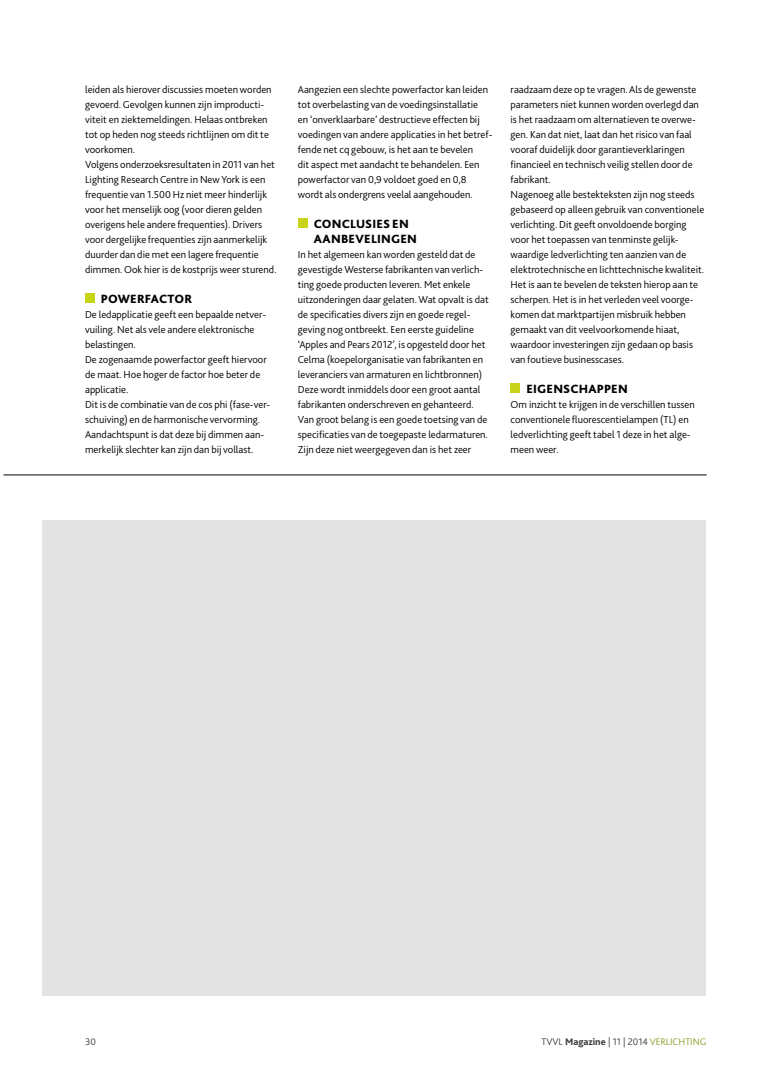
<style>
.page{position:relative;width:773px;height:1081px;background:#fff}
.page>*{position:absolute;margin:0;border:0;box-sizing:border-box;transform-origin:0 0}
.t1{font:800 12.5px/15px "Bliss 2";letter-spacing:.02em;color:#000}
.t2{font:300 10.62px/15px "Bliss 2";color:#000}
.t3{font:300 10px "Bliss 2";color:#3c3c3b}
.s1{font-weight:800}
.s2{color:#919c26}
</style>
<div class="page">
<div style="left:43px;top:520px;width:662px;height:476px;background:#e4e3e3"></div>
<hr style="left:4px;top:474px;width:702px;height:1px;background:#000">
<div style="left:85px;top:293px;width:10px;height:10px;background:#c8d419"></div>
<div style="left:298px;top:218px;width:9px;height:10px;background:#c8d419"></div>
<div style="left:510px;top:383px;width:10px;height:10px;background:#c8d419"></div>
<p class="t2" style="left:85px;top:82px;width:193px">leiden als hierover discussies moeten worden gevoerd. Gevolgen kunnen zijn improducti&shy;viteit en ziektemeldingen. Helaas ontbreken tot op heden nog steeds richtlijnen om dit te voorkomen.<br>Volgens onderzoeksresultaten in 2011 van het Lighting Research Centre in New York is een frequentie van 1.500 Hz niet meer hinderlijk voor het menselijk oog (voor dieren gelden overigens hele andere frequenties). Drivers voor dergelijke frequenties zijn aanmerkelijk duurder dan die met een lagere frequentie dimmen. Ook hier is de kostprijs weer sturend.</p>
<p class="t1" style="left:101px;top:291px;width:93px">POWERFACTOR</p>
<p class="t2" style="left:85px;top:307px;width:187px">De ledapplicatie geeft een bepaalde netver&shy;vuiling. Net als vele andere elektronische belastingen.<br>De zogenaamde powerfactor geeft hiervoor de maat. Hoe hoger de factor hoe beter de applicatie.<br>Dit is de combinatie van de cos phi (fase-ver&shy;schuiving) en de harmonische vervorming.<br>Aandachtspunt is dat deze bij dimmen aan&shy;merkelijk slechter kan zijn dan bij vollast.</p>
<p class="t2" style="left:298px;top:82px;width:196px">Aangezien een slechte powerfactor kan leiden tot overbelasting van de voedingsinstallatie<br>en ‘onverklaarbare’ destructieve effecten bij voedingen van andere applicaties in het betref&shy;fende net cq gebouw, is het aan te bevelen<br>dit aspect met aandacht te behandelen. Een powerfactor van 0,9 voldoet goed en 0,8 wordt als ondergrens veelal aangehouden.</p>
<p class="t1" style="left:313px;top:216px;width:105px">CONCLUSIES EN<br>AANBEVELINGEN</p>
<p class="t2" style="left:298px;top:247px;width:192px">In het algemeen kan worden gesteld dat de gevestigde Westerse fabrikanten van verlich&shy;ting goede producten leveren. Met enkele uitzonderingen daar gelaten. Wat opvalt is dat de specificaties divers zijn en goede regel&shy;geving nog ontbreekt. Een eerste guideline ‘Apples and Pears 2012’, is opgesteld door het Celma (koepelorganisatie van fabrikanten en leveranciers van armaturen en lichtbronnen)<br>Deze wordt inmiddels door een groot aantal fabrikanten onderschreven en gehanteerd.<br>Van groot belang is een goede toetsing van de specificaties van de toegepaste ledarmaturen.<br>Zijn deze niet weergegeven dan is het zeer</p>
<p class="t2" style="left:510px;top:82px;width:195px">raadzaam deze op te vragen. Als de gewenste parameters niet kunnen worden overlegd dan is het raadzaam om alternatieven te overwe&shy;gen. Kan dat niet, laat dan het risico van faal vooraf duidelijk door garantieverklaringen financieel en technisch veilig stellen door de fabrikant.<br>Nagenoeg alle bestekteksten zijn nog steeds gebaseerd op alleen gebruik van conventionele verlichting. Dit geeft onvoldoende borging voor het toepassen van tenminste gelijk&shy;waardige ledverlichting ten aanzien van de elektrotechnische en lichttechnische kwaliteit.<br>Het is aan te bevelen de teksten hierop aan te scherpen. Het is in het verleden veel voorge&shy;komen dat marktpartijen misbruik hebben gemaakt van dit veelvoorkomende hiaat, waardoor investeringen zijn gedaan op basis van foutieve businesscases.</p>
<p class="t1" style="left:526px;top:381px;width:103px">EIGENSCHAPPEN</p>
<p class="t2" style="left:510px;top:397px;width:186px">Om inzicht te krijgen in de verschillen tussen conventionele fluorescentielampen (TL) en ledverlichting geeft tabel 1 deze in het alge&shy;meen weer.</p>
<p class="t3" style="left:85px;top:1037px;width:12px">30</p>
<p class="t3" style="left:541px;top:1037px;width:167px">TVVL <span class="s1">Magazine</span> | 11 | 2014 <span class="s2">VERLICHTING</span></p>
</div>
